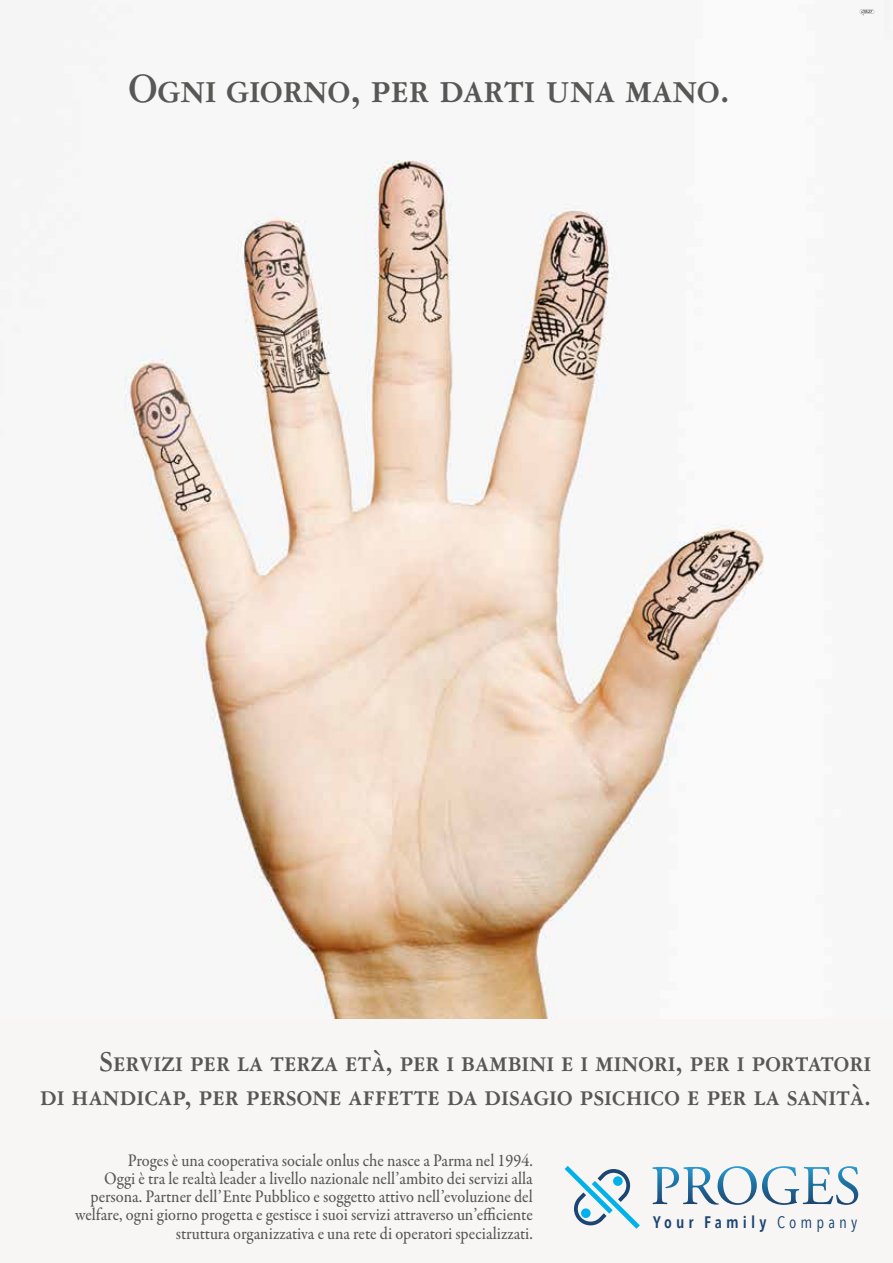
<style>
.page{position:relative;width:893px;height:1263px;background:#fff}
.page>*{position:absolute;margin:0;border:0;box-sizing:border-box;transform-origin:0 0}
.t1{font:44.55px "Garamond Three Bold SC";color:#575756;scale:.91 1}
.t2{font:30.6px/33.5px "Garamond Three Bold SC";color:#575756;text-align:right;scale:.91 1}
.t3{font:700 18px "Corbel";color:#000;scale:.8 1}
.t4{font:500 17.85px/18.3px "Garamond Premr Pro";color:#575756;text-align:right;scale:.91 1}
.t5{font:600 16.65px "Avenir Next Condensed";letter-spacing:.25em;color:#1b4572}
.s1{font-weight:400}
</style>
<div class="page">
<img style="left:123px;top:0;width:765px;height:1019px">
<svg style="left:860px;top:9px;width:14px;height:7px"></svg>
<div style="left:0;top:1019px;width:893px;height:244px;background:#f7f6f5"></div>
<svg style="left:564px;top:1166px;width:295px;height:63px"></svg>
<div style="left:613px;top:1176px;width:10px;height:10px;background:#00b1eb;border-radius:50%"></div>
<div style="left:581px;top:1208px;width:10px;height:10px;background:#00b1eb;border-radius:50%"></div>
<h1 class="t1" style="left:129px;top:64px;width:662px">Ogni giorno, per darti una mano.</h1>
<h2 class="t2" style="left:40px;top:1045px;width:915px">Servizi per la terza età, per i bambini e i minori, per i portatori<br>di handicap, per persone affette da disagio psichico e per la sanità.</h2>
<p class="t4" style="left:75px;top:1151px;width:504px">Proges è una cooperativa sociale onlus che nasce a Parma nel 1994.<br>Oggi è tra le realtà leader a livello nazionale nell’ambito dei servizi alla persona. Partner dell’Ente Pubblico e soggetto attivo nell’evoluzione del welfare, ogni giorno progetta e gestisce i suoi servizi attraverso un’efficiente struttura organizzativa e una rete di operatori specializzati.</p>
<p class="t3" style="left:67px;top:1201px;width:20px">16</p>
<p class="t5" style="left:653px;top:1208px;width:206px">Your Family <span class="s1">Company</span></p>
</div>
